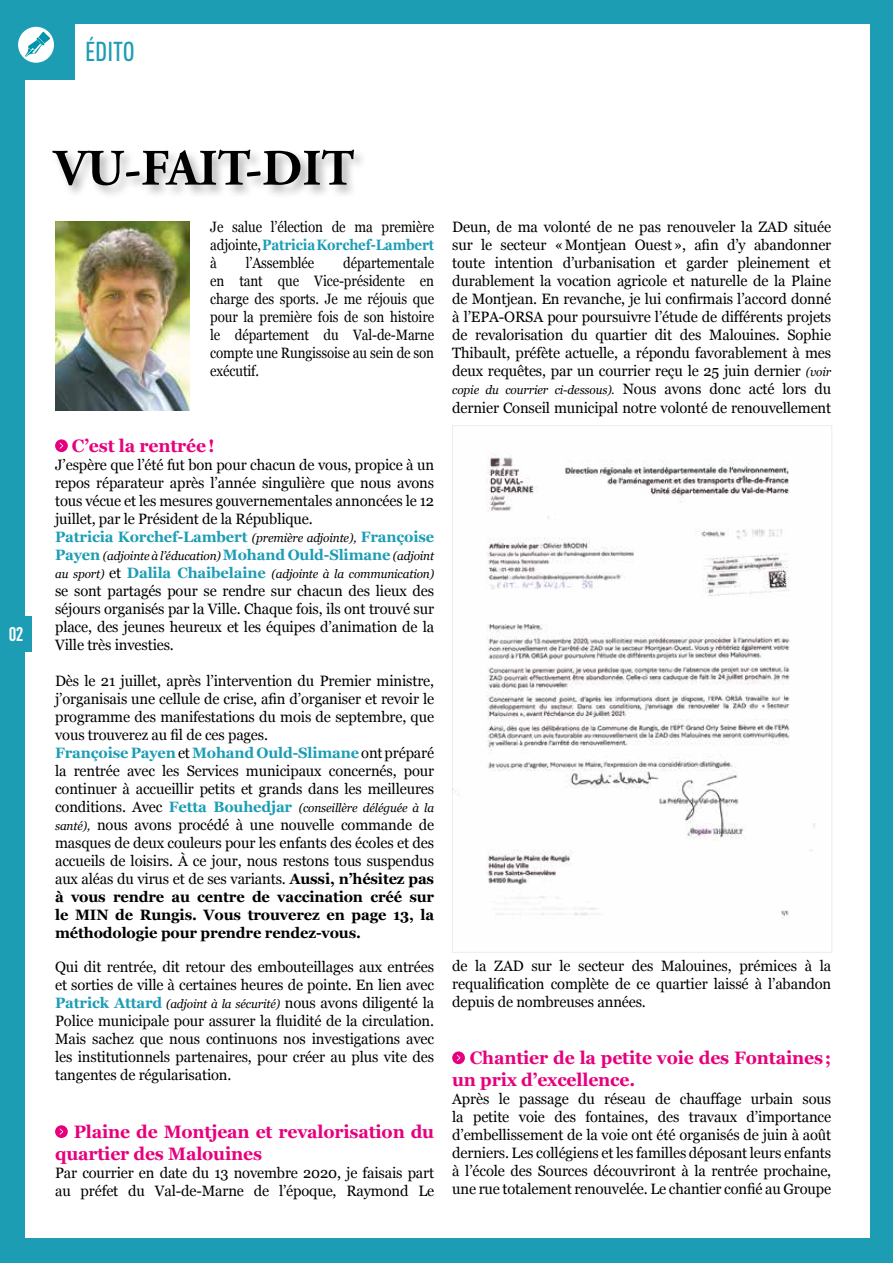
<style>
.page{position:relative;width:893px;height:1263px;background:#fff}
.page>*{position:absolute;margin:0;border:0;box-sizing:border-box;transform-origin:0 0}
.t1{font:700 51px "Adobe Garamond Pro";color:#000}
.t2{font:500 27px "DIN Cond";color:#1d9db4}
.t3{font:700 19.5px "DIN Cond";color:#fff}
.t4{font:700 18px/21.6px "Georgia";letter-spacing:-.01em;color:#e6007d}
.t5{font:15px/18px "Georgia";letter-spacing:-.01em;color:#000;text-align:justify}
.t6{font:15px/18px "Georgia";letter-spacing:-.01em;color:#000;text-align:justify;scale:.89 1}
.t7{font:italic 12px/18px "Georgia";letter-spacing:-.01em;color:#000}
.s1{font-weight:700;color:#1d9db4}
.s2{font-style:italic;font-size:12px}
.s3{font-weight:700;font-style:normal;font-size:15px;color:#1d9db4}
.s4{font-style:normal;font-size:15px}
.s5{font-weight:700}
</style>
<div class="page">
<div style="left:0;top:0;width:74px;height:79px;background:#1d9db4"></div>
<div style="left:0;top:0;width:893px;height:24px;background:#1d9db4"></div>
<div style="left:0;top:1239px;width:893px;height:24px;background:#1d9db4"></div>
<div style="left:0;top:0;width:24px;height:1263px;background:#1d9db4"></div>
<div style="left:870px;top:24px;width:23px;height:1239px;background:#1d9db4"></div>
<div style="left:51px;top:148px;width:317px;height:51px;background:#000;opacity:.3"></div>
<svg style="left:55px;top:439px;width:13px;height:13px"></svg>
<svg style="left:60px;top:442px;width:3px;height:7px"></svg>
<svg style="left:55px;top:1125px;width:13px;height:13px"></svg>
<svg style="left:60px;top:1128px;width:3px;height:7px"></svg>
<svg style="left:452px;top:1051px;width:13px;height:13px"></svg>
<svg style="left:457px;top:1054px;width:3px;height:7px"></svg>
<div style="left:18px;top:27px;width:36px;height:36px;background:#fff;border-radius:50%"></div>
<svg style="left:25px;top:32px;width:25px;height:25px"></svg>
<img style="left:455px;top:457px;width:360px;height:461px">
<img style="left:55px;top:221px;width:135px;height:190px">
<div style="left:0;top:617px;width:31px;height:35px;background:#1d9db4"></div>
<h2 class="t2" style="left:85px;top:35px;width:51px">ÉDITO</h2>
<h3 class="t3" style="left:9px;top:622px;width:16px">02</h3>
<h1 class="t1" style="left:54px;top:139px;width:302px">VU-FAIT-DIT</h1>
<p class="t6" style="left:210px;top:218px;width:253px">Je salue l’élection de ma première adjointe, <span class="s1">Patricia Korchef-Lambert </span>à</p>
<p class="t6" style="left:210px;top:254px;width:253px;text-indent:133px">départementale en tant que Vice-présidente en charge des sports. Je me réjouis que pour la première fois de son histoire le département du Val-de-Marne compte une Rungissoise au sein de son exécutif.</p>
<p class="t6" style="left:246px;top:254px;width:78px">l’Assemblée</p>
<p class="t4" style="left:72px;top:434px;width:144px">C’est la rentrée!</p>
<p class="t5" style="left:55px;top:455px;width:381px;text-align:left">J’espère que l’été fut bon pour chacun de vous, propice à un repos réparateur après l’année singulière que nous avons tous vécue et les mesures gouvernementales annoncées le 12 juillet, par le Président de la République.<br><span class="s1">Patricia Korchef-Lambert</span> <span class="s2">(première adjointe),</span> <span class="s1">Françoise</span></p>
<p class="t7" style="left:55px;top:546px;width:381px"><span class="s3">Payen</span> (adjointe à l’éducation) <span class="s3">Mohand Ould-Slimane</span> (adjoint au sport) <span class="s4">et</span> <span class="s3">Dalila Chaibelaine</span> (adjointe à la communication)</p>
<p class="t5" style="left:55px;top:581px;width:381px">se sont partagés pour se rendre sur chacun des lieux des séjours organisés par la Ville. Chaque fois, ils ont trouvé sur place, des jeunes heureux et les équipes d’animation de la Ville très investies.</p>
<p class="t5" style="left:55px;top:671px;width:381px;text-align:left">Dès le 21 juillet, après l’intervention du Premier ministre, j’organisais une cellule de crise, afin d’organiser et revoir le programme des manifestations du mois de septembre, que vous trouverez au fil de ces pages.<br><span class="s1">Françoise Payen</span> et <span class="s1">Mohand Ould-Slimane</span> ont préparé la rentrée avec les Services municipaux concernés, pour continuer à accueillir petits et grands dans les meilleures</p>
<p class="t7" style="left:55px;top:798px;width:381px"><span class="s4">conditions. Avec</span> <span class="s3">Fetta Bouhedjar</span> (conseillère déléguée à la</p>
<p class="t5" style="left:55px;top:815px;width:381px"><span class="s2">santé),</span> nous avons procédé à une nouvelle commande de masques de deux couleurs pour les enfants des écoles et des accueils de loisirs. À ce jour, nous restons tous suspendus aux aléas du virus et de ses variants. <span class="s5">Aussi, n’hésitez pas à vous rendre au centre de vaccination créé sur le MIN de Rungis. Vous trouverez en page 13, la méthodologie pour prendre rendez-vous.</span></p>
<p class="t5" style="left:55px;top:957px;width:380px">Qui dit rentrée, dit retour des embouteillages aux entrées et sorties de ville à certaines heures de pointe. En lien avec</p>
<p class="t7" style="left:55px;top:995px;width:381px"><span class="s3">Patrick Attard</span> (adjoint à la sécurité) <span class="s4">nous avons diligenté la</span></p>
<p class="t5" style="left:55px;top:1011px;width:381px">Police municipale pour assurer la fluidité de la circulation.<br>Mais sachez que nous continuons nos investigations avec les institutionnels partenaires, pour créer au plus vite des tangentes de régularisation.</p>
<p class="t4" style="left:55px;top:1120px;width:381px;text-indent:19px">Plaine de Montjean et revalorisation du quartier des Malouines</p>
<p class="t5" style="left:55px;top:1163px;width:381px">Par courrier en date du 13 novembre 2020, je faisais part au préfet du Val-de-Marne de l’époque, Raymond Le</p>
<p class="t5" style="left:452px;top:218px;width:381px">Deun, de ma volonté de ne pas renouveler la ZAD située sur le secteur «Montjean Ouest», afin d’y abandonner toute intention d’urbanisation et garder pleinement et durablement la vocation agricole et naturelle de la Plaine de Montjean. En revanche, je lui confirmais l’accord donné à l’EPA-ORSA pour poursuivre l’étude de différents projets de revalorisation du quartier dit des Malouines. Sophie Thibault, préfète actuelle, a répondu favorablement à mes deux requêtes, par un courrier reçu le 25 juin dernier <span class="s2">(voir</span></p>
<p class="t7" style="left:452px;top:381px;width:381px">copie du courrier ci-dessous). <span class="s4">Nous avons donc acté lors du</span></p>
<p class="t5" style="left:452px;top:398px;width:380px">dernier Conseil municipal notre volonté de renouvellement</p>
<p class="t5" style="left:452px;top:956px;width:381px">de la ZAD sur le secteur des Malouines, prémices à la requalification complète de ce quartier laissé à l’abandon depuis de nombreuses années.</p>
<p class="t4" style="left:452px;top:1046px;width:381px;text-indent:18px">Chantier de la petite voie des Fontaines; un prix d’excellence.</p>
<p class="t5" style="left:452px;top:1089px;width:381px">Après le passage du réseau de chauffage urbain sous la petite voie des fontaines, des travaux d’importance d’embellissement de la voie ont été organisés de juin à août derniers. Les collégiens et les familles déposant leurs enfants à l’école des Sources découvriront à la rentrée prochaine, une rue totalement renouvelée. Le chantier confié au Groupe</p>
</div>
